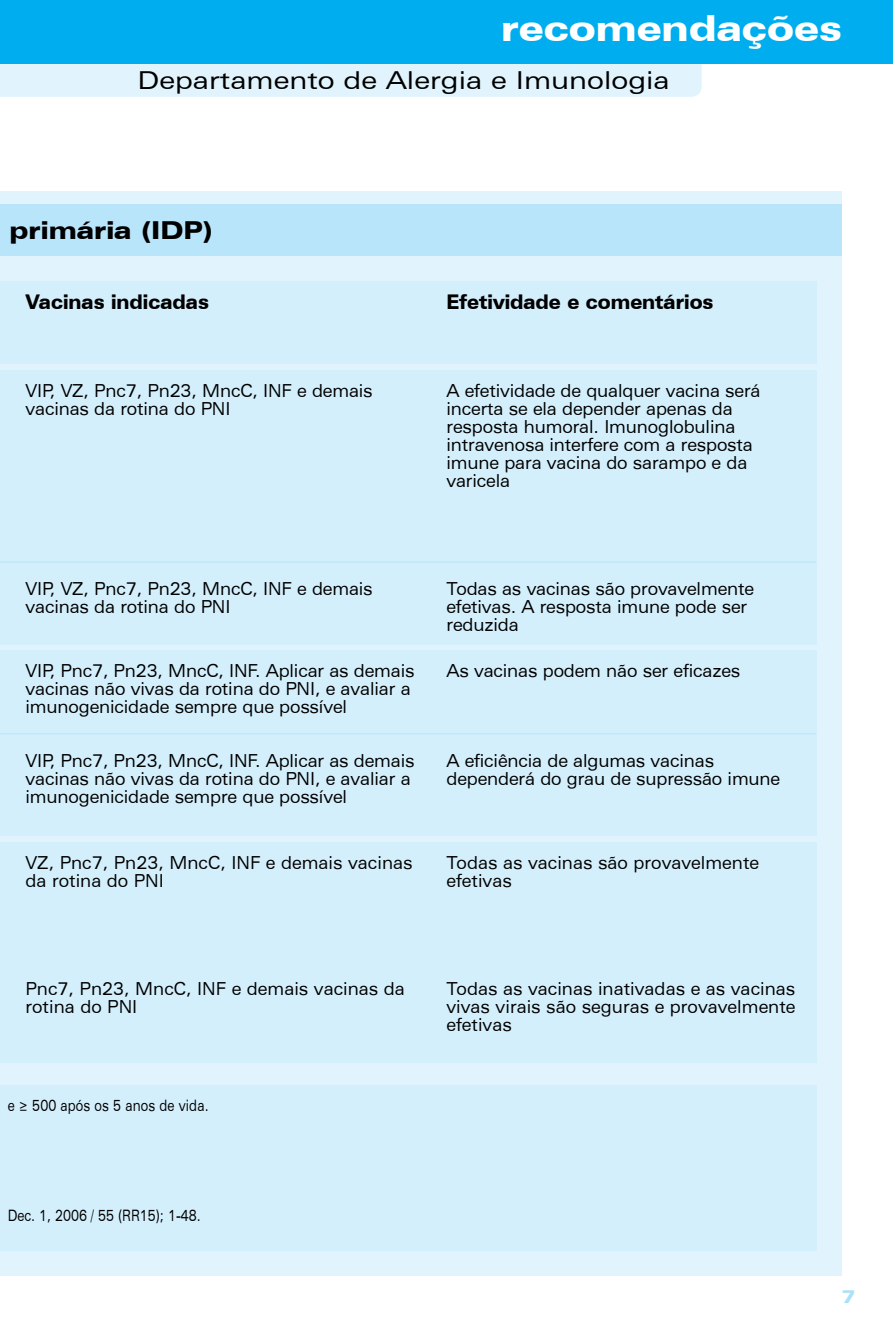
<style>
.page{position:relative;width:893px;height:1340px;background:#fff}
.page>*{position:absolute;margin:0;border:0;box-sizing:border-box;transform-origin:0 0}
.t1{font:900 expanded 36px "Zurich BT";color:#fff}
.t2{font:expanded 24.75px "Zurich BT";color:#000}
.t3{font:900 expanded 24.75px "Zurich BT";color:#000}
.t4{font:900 expanded 20.25px "Zurich BT";color:#000;scale:.85 1}
.t5{font:expanded 18px/18px "Zurich BT";letter-spacing:-.01em;color:#000;scale:.85 1}
.t6{font:900 expanded 18px "Zurich BT";color:#aae1fa}
.t7{font:expanded 15.75px "Zurich BT";letter-spacing:.01em;color:#000;scale:.7 1}
</style>
<div class="page">
<div style="left:0;top:64px;width:702px;height:33px;background:#e1f4fd"></div>
<div style="left:0;top:0;width:893px;height:64px;background:#00aeef"></div>
<div style="left:0;top:191px;width:842px;height:1085px;background:#e1f4fd"></div>
<div style="left:0;top:204px;width:842px;height:51px;background:#b9e5fb"></div>
<div style="left:0;top:281px;width:816px;height:83px;background:#d4effc"></div>
<div style="left:0;top:1084px;width:816px;height:166px;background:#d4effc"></div>
<div style="left:0;top:370px;width:816px;height:274px;background:#d4effc"></div>
<div style="left:0;top:651px;width:816px;height:185px;background:#d4effc"></div>
<div style="left:0;top:842px;width:816px;height:220px;background:#d4effc"></div>
<hr style="left:0;top:561px;width:816px;height:1px;background:#b9e5fb">
<hr style="left:0;top:733px;width:816px;height:1px;background:#b9e5fb">
<h1 class="t1" style="left:501px;top:7px;width:342px">recomendações</h1>
<h2 class="t2" style="left:138px;top:66px;width:534px">Departamento de Alergia e Imunologia</h2>
<h2 class="t3" style="left:9px;top:216px;width:205px">primária (IDP)</h2>
<p class="t4" style="left:26px;top:290px;width:217px">Vacinas indicadas</p>
<p class="t4" style="left:446px;top:290px;width:316px">Efetividade e comentários</p>
<p class="t5" style="left:26px;top:381px;width:410px">VIP, VZ, Pnc7, Pn23, MncC, INF e demais vacinas da rotina do PNI</p>
<p class="t5" style="left:446px;top:381px;width:371px">A efetividade de qualquer vacina será incerta se ela depender apenas da resposta humoral. Imunoglobulina intravenosa interfere com a resposta imune para vacina do sarampo e da varicela</p>
<p class="t5" style="left:26px;top:579px;width:410px">VIP, VZ, Pnc7, Pn23, MncC, INF e demais vacinas da rotina do PNI</p>
<p class="t5" style="left:446px;top:579px;width:363px">Todas as vacinas são provavelmente efetivas. A resposta imune pode ser reduzida</p>
<p class="t5" style="left:26px;top:662px;width:459px">VIP, Pnc7, Pn23, MncC, INF. Aplicar as demais vacinas não vivas da rotina do PNI, e avaliar a imunogenicidade sempre que possível</p>
<p class="t5" style="left:26px;top:752px;width:459px">VIP, Pnc7, Pn23, MncC, INF. Aplicar as demais vacinas não vivas da rotina do PNI, e avaliar a imunogenicidade sempre que possível</p>
<p class="t5" style="left:446px;top:662px;width:347px">As vacinas podem não ser eficazes</p>
<p class="t5" style="left:446px;top:752px;width:394px">A eficiência de algumas vacinas dependerá do grau de supressão imune</p>
<p class="t5" style="left:26px;top:853px;width:457px">VZ, Pnc7, Pn23, MncC, INF e demais vacinas da rotina do PNI</p>
<p class="t5" style="left:446px;top:853px;width:369px">Todas as vacinas são provavelmente efetivas</p>
<p class="t5" style="left:26px;top:979px;width:448px">Pnc7, Pn23, MncC, INF e demais vacinas da rotina do PNI</p>
<p class="t5" style="left:446px;top:979px;width:412px;text-align:justify">Todas as vacinas inativadas e as vacinas vivas virais são seguras e provavelmente efetivas</p>
<p class="t7" style="left:8px;top:1095px;width:288px">e ≥ 500 após os 5 anos de vida.</p>
<p class="t7" style="left:8px;top:1206px;width:277px">Dec. 1, 2006 / 55 (RR15); 1-48.</p>
<p class="t6" style="left:842px;top:1285px;width:15px">7</p>
</div>
